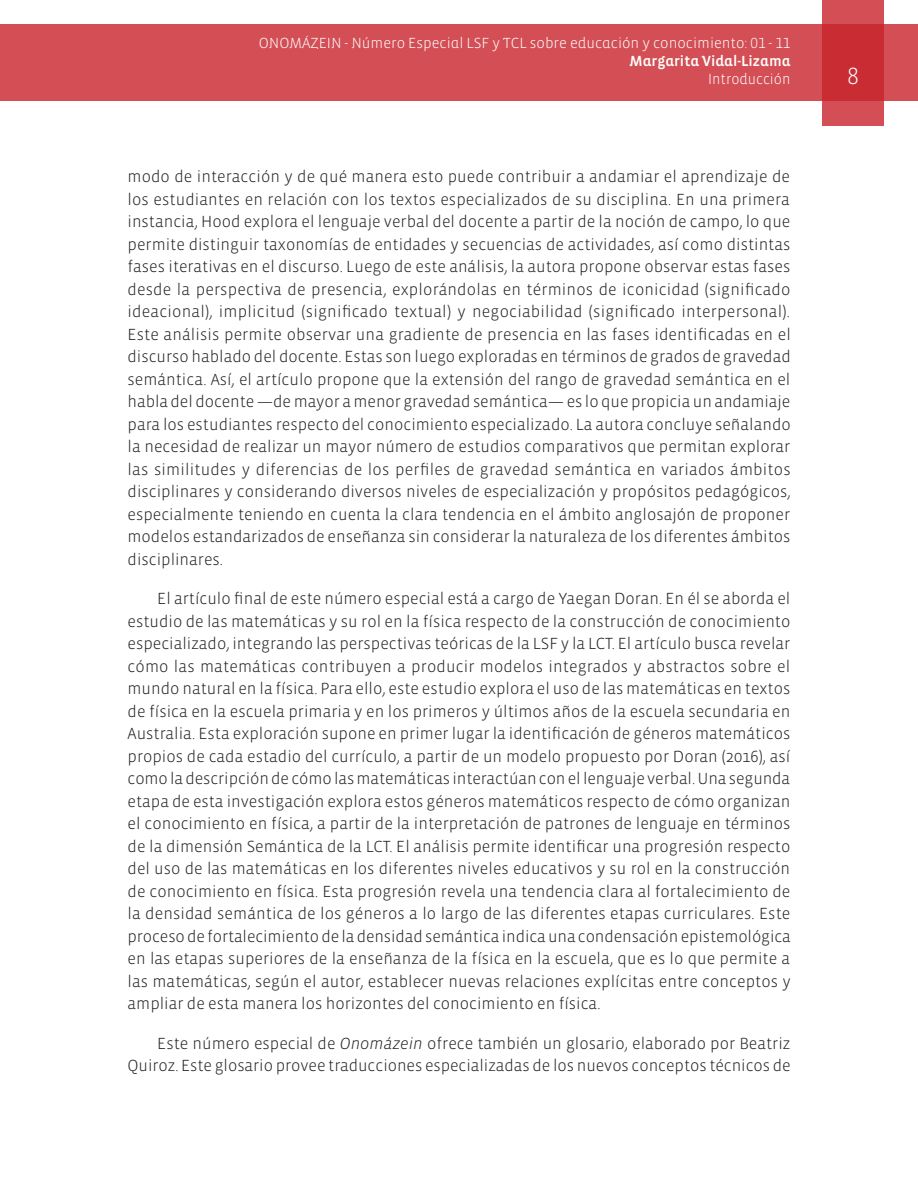
<style>
.page{position:relative;width:918px;height:1188px;background:#fff}
.page>*{position:absolute;margin:0;border:0;box-sizing:border-box;transform-origin:0 0}
.t1{font:300 24px "Vista Sans";color:#fff}
.Textos{font:300 16.5px/22.5px "Vista Sans";color:#231f20;text-align:justify}
.t2{font:300 15px "Vista Sans Alt";color:#fff}
.t3{font:15px "Vista Sans Alt Med";color:#fff}
.t4{font:300 15px "Vista Sans Alt";color:#fff;scale:.96 1}
.s1{font-style:italic}
</style>
<div class="page">
<div style="left:0;top:25px;width:918px;height:76px;background:#d34f55"></div>
<svg style="left:822px;top:0;width:62px;height:126px;background:#cd3940"></svg>
<p class="t2" style="left:259px;top:36px;width:533px">ONOMÁZEIN - Número Especial LSF y TCL sobre educación y conocimiento: 01 - 11</p>
<p class="t3" style="left:630px;top:54px;width:162px">Margarita Vidal-Lizama</p>
<p class="t4" style="left:708px;top:72px;width:87px">Introducción</p>
<p class="Textos" style="left:128px;top:166px;width:665px">modo de interacción y de qué manera esto puede contribuir a andamiar el aprendizaje de los estudiantes en relación con los textos especializados de su disciplina. En una primera instancia, Hood explora el lenguaje verbal del docente a partir de la noción de campo, lo que permite distinguir taxonomías de entidades y secuencias de actividades, así como distintas fases iterativas en el discurso. Luego de este análisis, la autora propone observar estas fases desde la perspectiva de presencia, explorándolas en términos de iconicidad (significado ideacional), implicitud (significado textual) y negociabilidad (significado interpersonal).<br>Este análisis permite observar una gradiente de presencia en las fases identificadas en el discurso hablado del docente. Estas son luego exploradas en términos de grados de gravedad semántica. Así, el artículo propone que la extensión del rango de gravedad semántica en el habla del docente —de mayor a menor gravedad semántica— es lo que propicia un andamiaje para los estudiantes respecto del conocimiento especializado. La autora concluye señalando la necesidad de realizar un mayor número de estudios comparativos que permitan explorar las similitudes y diferencias de los perfiles de gravedad semántica en variados ámbitos disciplinares y considerando diversos niveles de especialización y propósitos pedagógicos, especialmente teniendo en cuenta la clara tendencia en el ámbito anglosajón de proponer modelos estandarizados de enseñanza sin considerar la naturaleza de los diferentes ámbitos disciplinares.</p>
<p class="Textos" style="left:128px;top:588px;width:665px;text-indent:30px">El artículo final de este número especial está a cargo de Yaegan Doran. En él se aborda el estudio de las matemáticas y su rol en la física respecto de la construcción de conocimiento especializado, integrando las perspectivas teóricas de la LSF y la LCT. El artículo busca revelar cómo las matemáticas contribuyen a producir modelos integrados y abstractos sobre el mundo natural en la física. Para ello, este estudio explora el uso de las matemáticas en textos de física en la escuela primaria y en los primeros y últimos años de la escuela secundaria en Australia. Esta exploración supone en primer lugar la identificación de géneros matemáticos propios de cada estadio del currículo, a partir de un modelo propuesto por Doran (2016), así como la descripción de cómo las matemáticas interactúan con el lenguaje verbal. Una segunda etapa de esta investigación explora estos géneros matemáticos respecto de cómo organizan el conocimiento en física, a partir de la interpretación de patrones de lenguaje en términos de la dimensión Semántica de la LCT. El análisis permite identificar una progresión respecto del uso de las matemáticas en los diferentes niveles educativos y su rol en la construcción de conocimiento en física. Esta progresión revela una tendencia clara al fortalecimiento de la densidad semántica de los géneros a lo largo de las diferentes etapas curriculares. Este proceso de fortalecimiento de la densidad semántica indica una condensación epistemológica en las etapas superiores de la enseñanza de la física en la escuela, que es lo que permite a las matemáticas, según el autor, establecer nuevas relaciones explícitas entre conceptos y ampliar de esta manera los horizontes del conocimiento en física.</p>
<p class="Textos" style="left:128px;top:1032px;width:665px;text-align:right">Este número especial de <span class="s1">Onomázein</span> ofrece también un glosario, elaborado por Beatriz<br>Quiroz. Este glosario provee traducciones especializadas de los nuevos conceptos técnicos de</p>
<h1 class="t1" style="left:847px;top:64px;width:13px">8</h1>
</div>
